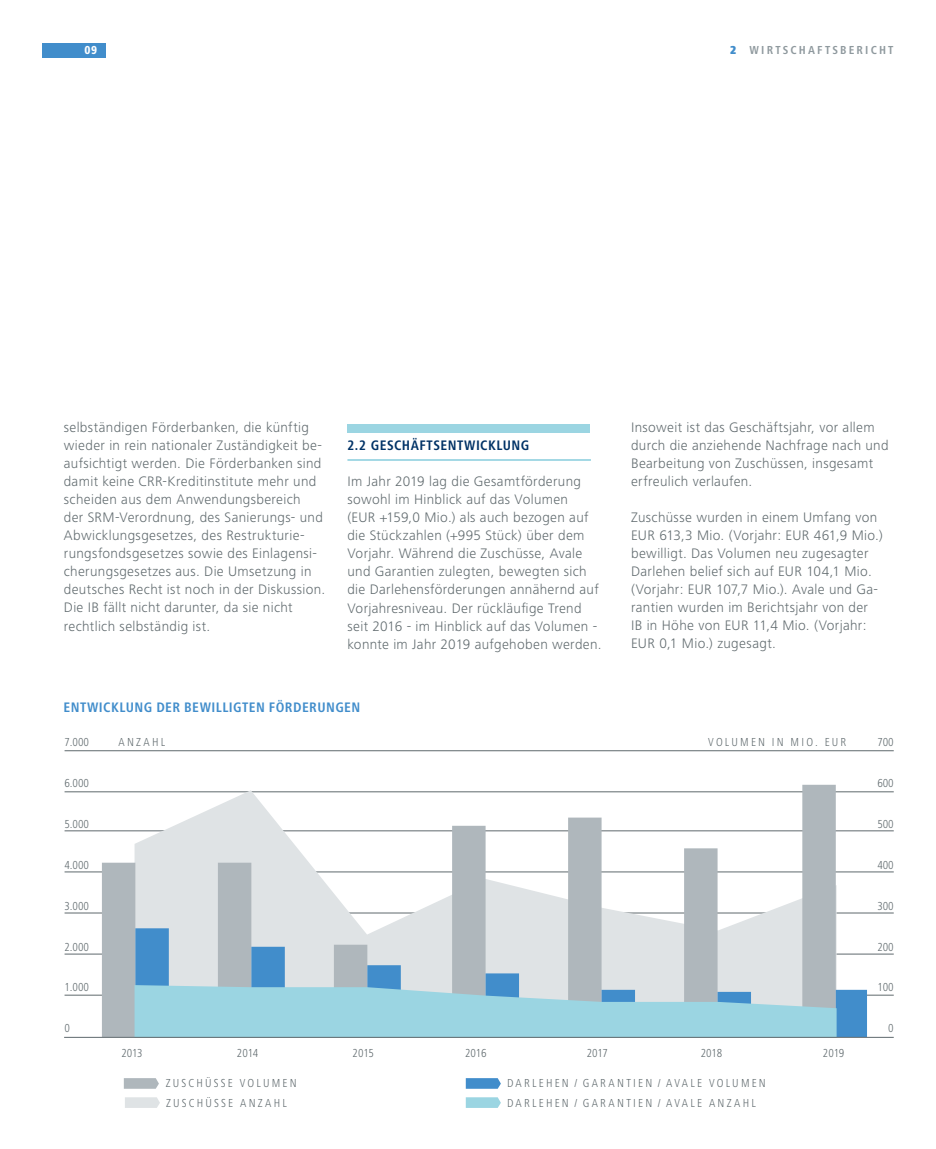
<style>
.page{position:relative;width:936px;height:1149px;background:#fff}
.page>*{position:absolute;margin:0;border:0;box-sizing:border-box;transform-origin:0 0}
.t1{font:300 14.25px/18px "Frutiger Next LT";letter-spacing:.025em;color:#5f696d}
.t2{font:700 condensed 14.25px "Frutiger Next LT";letter-spacing:.03em;color:#418dcb}
.t3{font:700 condensed 14.25px "Frutiger Next LT";letter-spacing:.035em;color:#003266}
.t4{font:300 condensed 12px "Frutiger Next LT";letter-spacing:.175em;color:#5f696d}
.t5{font:700 condensed 12px "Frutiger Next LT";letter-spacing:.18em;color:#8f999e}
.t6{font:800 condensed 12px "Frutiger Next LT";color:#fff}
.s1{font-weight:900;color:#418dcb}
</style>
<div class="page">
<div style="left:43px;top:43px;width:63px;height:14px;background:#418dcb"></div>
<div style="left:347px;top:423px;width:242px;height:9px;background:#9bd5e2"></div>
<hr style="left:347px;top:459px;width:244px;height:1px;background:#9bd5e2">
<hr style="left:65px;top:750px;width:828px;height:1px;background:#5f696d">
<hr style="left:65px;top:791px;width:828px;height:1px;background:#5f696d">
<hr style="left:65px;top:830px;width:828px;height:1px;background:#5f696d">
<hr style="left:65px;top:871px;width:828px;height:1px;background:#5f696d">
<hr style="left:65px;top:912px;width:828px;height:1px;background:#5f696d">
<hr style="left:65px;top:953px;width:828px;height:1px;background:#5f696d">
<hr style="left:65px;top:994px;width:828px;height:1px;background:#5f696d">
<svg style="left:124px;top:1078px;width:35px;height:10px"></svg>
<svg style="left:466px;top:1078px;width:35px;height:10px"></svg>
<svg style="left:125px;top:1097px;width:35px;height:10px"></svg>
<svg style="left:466px;top:1097px;width:35px;height:10px"></svg>
<svg style="left:102px;top:784px;width:733px;height:252px"></svg>
<svg style="left:135px;top:928px;width:732px;height:108px;background:#c0ced8"></svg>
<svg style="left:134px;top:984px;width:702px;height:52px;background:#a0d1de"></svg>
<hr style="left:64px;top:1036px;width:829px;height:1px;background:#5f696d">
<p class="t6" style="left:84px;top:43px;width:14px">09</p>
<p class="t5" style="left:730px;top:43px;width:165px"><span class="s1">2</span> WIRTSCHAFTSBERICHT</p>
<p class="t1" style="left:64px;top:418px;width:263px">selbständigen Förderbanken, die künftig wieder in rein nationaler Zuständigkeit be&shy;aufsichtigt werden. Die Förderbanken sind damit keine CRR-Kreditinstitute mehr und scheiden aus dem Anwendungsbereich<br>der SRM-Verordnung, des Sanierungs- und Abwicklungsgesetzes, des Restrukturie&shy;rungsfondsgesetzes sowie des Einlagensi&shy;cherungsgesetzes aus. Die Umsetzung in deutsches Recht ist noch in der Diskussion.<br>Die IB fällt nicht darunter, da sie nicht rechtlich selbständig ist.</p>
<p class="t3" style="left:347px;top:437px;width:183px">2.2 GESCHÄFTSENTWICKLUNG</p>
<p class="t1" style="left:347px;top:472px;width:256px">Im Jahr 2019 lag die Gesamtförderung sowohl im Hinblick auf das Volumen<br>(EUR +159,0 Mio.) als auch bezogen auf die Stückzahlen (+995 Stück) über dem Vorjahr. Während die Zuschüsse, Avale und Garantien zulegten, bewegten sich die Darlehensförderungen annähernd auf Vorjahresniveau. Der rückläufige Trend seit 2016 - im Hinblick auf das Volumen - konnte im Jahr 2019 aufgehoben werden.</p>
<p class="t2" style="left:63px;top:698px;width:298px">ENTWICKLUNG DER BEWILLIGTEN FÖRDERUNGEN</p>
<p class="t4" style="left:65px;top:735px;width:26px">7.000</p>
<p class="t4" style="left:65px;top:776px;width:26px">6.000</p>
<p class="t4" style="left:65px;top:817px;width:26px">5.000</p>
<p class="t4" style="left:65px;top:857px;width:26px">4.000</p>
<p class="t4" style="left:65px;top:898px;width:26px">3.000</p>
<p class="t4" style="left:65px;top:939px;width:26px">2.000</p>
<p class="t4" style="left:65px;top:980px;width:26px">1.000</p>
<p class="t4" style="left:65px;top:1021px;width:7px">0</p>
<p class="t4" style="left:118px;top:735px;width:48px">ANZAHL</p>
<p class="t1" style="left:631px;top:418px;width:259px">Insoweit ist das Geschäftsjahr, vor allem durch die anziehende Nachfrage nach und Bearbeitung von Zuschüssen, insgesamt erfreulich verlaufen.</p>
<p class="t1" style="left:631px;top:508px;width:253px">Zuschüsse wurden in einem Umfang von EUR 613,3 Mio. (Vorjahr: EUR 461,9 Mio.) bewilligt. Das Volumen neu zugesagter Darlehen belief sich auf EUR 104,1 Mio. (Vorjahr: EUR 107,7 Mio.). Avale und Ga&shy;rantien wurden im Berichtsjahr von der IB in Höhe von EUR 11,4 Mio. (Vorjahr:<br>EUR 0,1 Mio.) zugesagt.</p>
<p class="t4" style="left:708px;top:735px;width:139px">VOLUMEN IN MIO. EUR</p>
<p class="t4" style="left:877px;top:735px;width:18px">700</p>
<p class="t4" style="left:877px;top:776px;width:18px">600</p>
<p class="t4" style="left:877px;top:817px;width:18px">500</p>
<p class="t4" style="left:877px;top:857px;width:18px">400</p>
<p class="t4" style="left:877px;top:898px;width:18px">300</p>
<p class="t4" style="left:877px;top:939px;width:18px">200</p>
<p class="t4" style="left:877px;top:980px;width:18px">100</p>
<p class="t4" style="left:888px;top:1021px;width:7px">0</p>
<p class="t4" style="left:121px;top:1046px;width:23px">2013</p>
<p class="t4" style="left:237px;top:1046px;width:23px">2014</p>
<p class="t4" style="left:352px;top:1046px;width:23px">2015</p>
<p class="t4" style="left:465px;top:1046px;width:23px">2016</p>
<p class="t4" style="left:586px;top:1046px;width:23px">2017</p>
<p class="t4" style="left:700px;top:1046px;width:23px">2018</p>
<p class="t4" style="left:822px;top:1046px;width:23px">2019</p>
<p class="t4" style="left:166px;top:1076px;width:132px">ZUSCHÜSSE VOLUMEN</p>
<p class="t4" style="left:507px;top:1076px;width:260px">DARLEHEN / GARANTIEN / AVALE VOLUMEN</p>
<p class="t4" style="left:166px;top:1095px;width:122px">ZUSCHÜSSE ANZAHL</p>
<p class="t4" style="left:507px;top:1095px;width:250px">DARLEHEN / GARANTIEN / AVALE ANZAHL</p>
</div>
